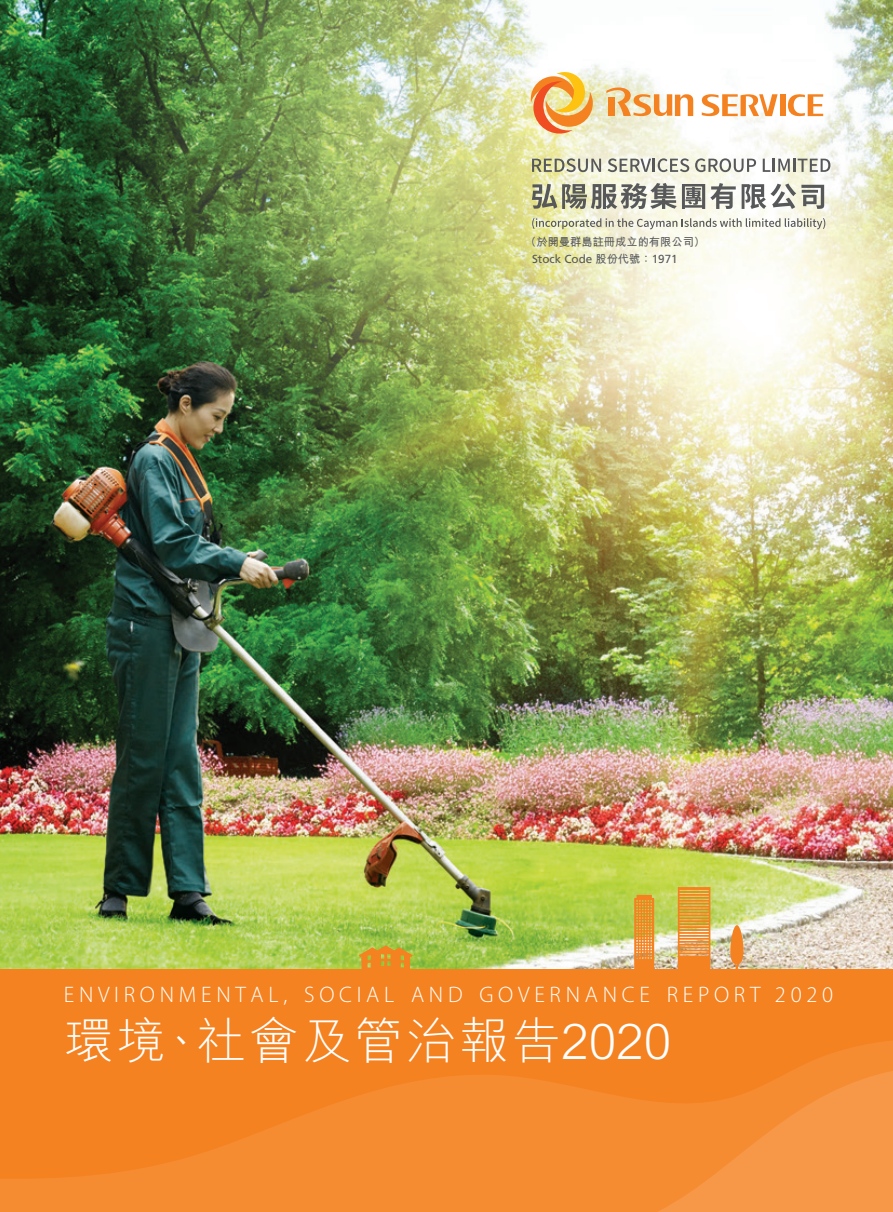
<style>
.page{position:relative;width:893px;height:1212px;background:#f58220}
.page>*{position:absolute;margin:0;border:0;box-sizing:border-box;transform-origin:0 0}
.t1{font:300 49.5px "M Hei HK";letter-spacing:.06em;color:#fff}
.t2{font:300 22.5px "Myriad Pro";letter-spacing:.21em;color:#fff}
.t3{font:11.7px "Frutiger LT Std";color:#57585a}
.t4{font:700 11.25px "M Hei HK";color:#57585a}
.s1{font-family:"M Hei HK";font-weight:700;font-size:11.25px}
</style>
<div class="page">
<img style="left:0;top:0;width:893px;height:969px">
<svg style="left:0;top:1175px;width:97px;height:37px;background:#f58b30"></svg>
<svg style="left:97px;top:1041px;width:796px;height:171px;fill:#f68c32"></svg>
<svg style="left:678px;top:887px;width:32px;height:82px"></svg>
<svg style="left:634px;top:895px;width:20px;height:74px"></svg>
<svg style="left:359px;top:945px;width:54px;height:24px"></svg>
<svg style="left:730px;top:925px;width:13px;height:44px"></svg>
<svg style="left:532px;top:218px;width:293px;height:11px;background:#cfcfbf"></svg>
<svg style="left:531px;top:71px;width:62px;height:63px"></svg>
<svg style="left:606px;top:87px;width:87px;height:29px"></svg>
<div style="left:609px;top:97px;width:6px;height:19px;background:#f58220"></div>
<div style="left:780px;top:94px;width:5px;height:22px;background:#f58220"></div>
<svg style="left:788px;top:94px;width:35px;height:22px"></svg>
<svg style="left:701px;top:94px;width:77px;height:22px"></svg>
<svg style="left:532px;top:183px;width:204px;height:26px;background:#a6a69a"></svg>
<svg style="left:742px;top:183px;width:82px;height:26px;background:#b4b4b0"></svg>
<svg style="left:532px;top:158px;width:69px;height:14px"></svg>
<svg style="left:608px;top:158px;width:81px;height:14px"></svg>
<svg style="left:695px;top:158px;width:61px;height:14px"></svg>
<svg style="left:763px;top:159px;width:67px;height:13px"></svg>
<p class="t4" style="left:525px;top:233px;width:181px">（於開曼群島註冊成立的有限公司）</p>
<p class="t3" style="left:532px;top:252px;width:147px">Stock Code <span class="s1">股份代號：</span>1971</p>
<p class="t2" style="left:64px;top:982px;width:771px">ENVIRONMENTAL, SOCIAL AND GOVERNANCE REPORT 2020</p>
<p class="t1" style="left:64px;top:1006px;width:609px">環境、社會及管治報告2020</p>
</div>
